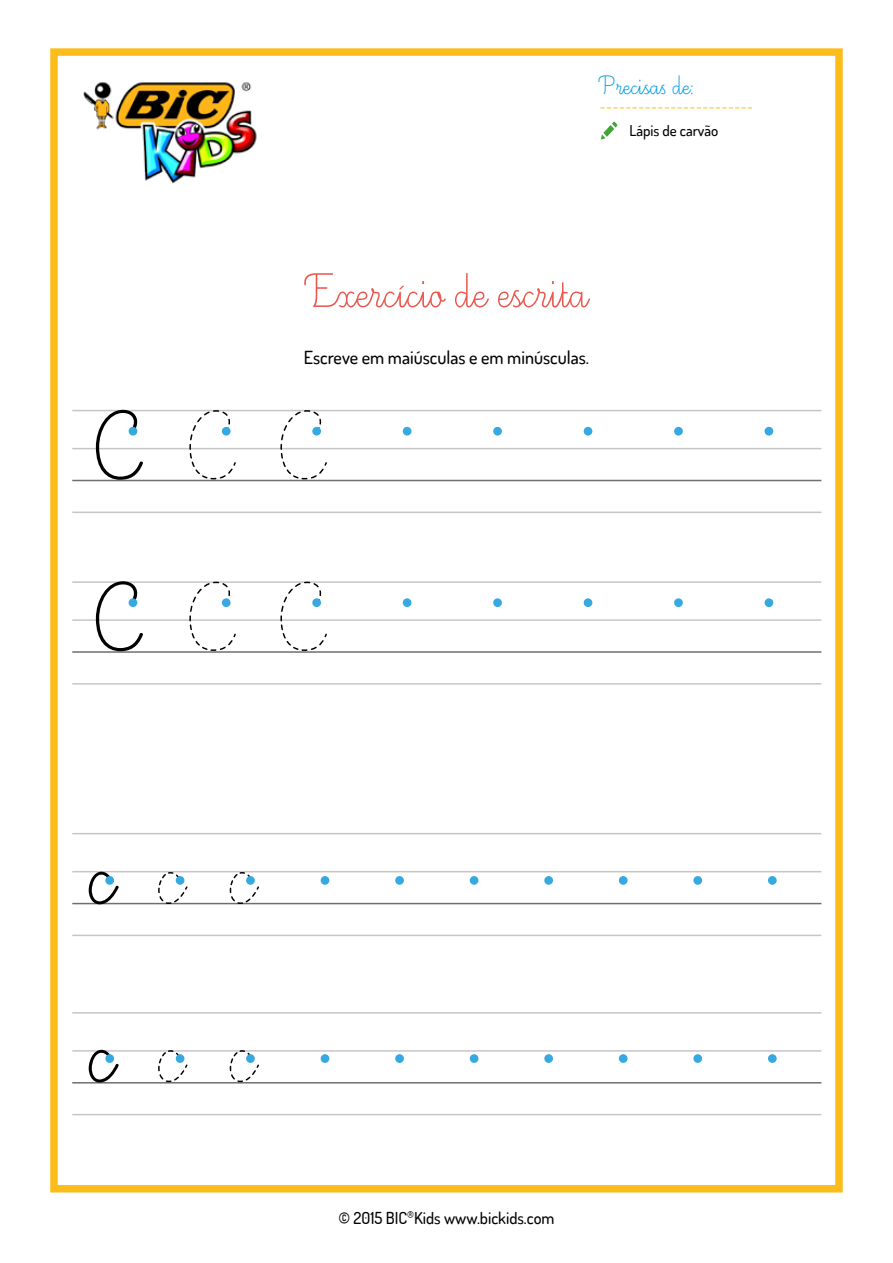
<style>
.page{position:relative;width:893px;height:1263px;background:#fff}
.page>*{position:absolute;margin:0;border:0;box-sizing:border-box;transform-origin:0 0}
.t1{font:123.15px/178.1px "Ecriture A Romain Orne";color:#000}
.t2{font:121.05px/171.4px "Ecriture A Romain Orne";color:#000}
.t3{font:60px "Ecriture A Romain Orne";color:#eb5850}
.t4{font:33px "Ecriture A Romain Orne";color:#009fe3}
.t5{font:500 18px "Dosis";color:#000}
.t6{font:18px "Minion Pro";color:#fcbd1b}
.t7{font:500 16.5px "Dosis";color:#000}
.t8{font:500 15px "Dosis";color:#000}
</style>
<div class="page">
<div style="left:50px;top:48px;width:793px;height:1144px;border:8px solid #fcbd1b"></div>
<img style="left:83px;top:82px;width:174px;height:101px">
<svg style="left:399px;top:285px;width:5px;height:5px"></svg>
<svg style="left:601px;top:122px;width:16px;height:17px"></svg>
<hr style="left:72px;top:1082px;width:749px;height:1px;background:#706f6f">
<hr style="left:72px;top:1114px;width:749px;height:1px;background:#c6c6c6">
<hr style="left:72px;top:903px;width:749px;height:1px;background:#706f6f">
<hr style="left:72px;top:935px;width:749px;height:1px;background:#c6c6c6">
<hr style="left:72px;top:480px;width:749px;height:1px;background:#706f6f">
<hr style="left:72px;top:512px;width:749px;height:1px;background:#c6c6c6">
<hr style="left:72px;top:651px;width:749px;height:2px;background:#706f6f">
<hr style="left:72px;top:683px;width:749px;height:1px;background:#c6c6c6">
<hr style="left:72px;top:1050px;width:749px;height:2px;background:#c6c6c6">
<hr style="left:72px;top:871px;width:749px;height:1px;background:#c6c6c6">
<hr style="left:72px;top:448px;width:749px;height:1px;background:#c6c6c6">
<hr style="left:72px;top:619px;width:749px;height:2px;background:#c6c6c6">
<hr style="left:72px;top:1012px;width:749px;height:1px;background:#c6c6c6">
<hr style="left:72px;top:833px;width:749px;height:1px;background:#c6c6c6">
<hr style="left:72px;top:410px;width:749px;height:1px;background:#c6c6c6">
<hr style="left:72px;top:581px;width:749px;height:2px;background:#c6c6c6">
<svg style="left:157px;top:872px;width:31px;height:33px"></svg>
<svg style="left:157px;top:1050px;width:31px;height:32px"></svg>
<svg style="left:229px;top:872px;width:31px;height:33px"></svg>
<svg style="left:229px;top:1050px;width:31px;height:33px"></svg>
<svg style="left:189px;top:410px;width:48px;height:70px"></svg>
<svg style="left:189px;top:581px;width:48px;height:71px"></svg>
<svg style="left:280px;top:410px;width:48px;height:70px"></svg>
<svg style="left:280px;top:581px;width:48px;height:71px"></svg>
<div style="left:105px;top:876px;width:9px;height:9px;background:#36a9e1;border-radius:50%"></div>
<div style="left:105px;top:1054px;width:9px;height:9px;background:#36a9e1;border-radius:50%"></div>
<div style="left:176px;top:876px;width:8px;height:9px;background:#36a9e1;border-radius:50%"></div>
<div style="left:176px;top:1054px;width:8px;height:9px;background:#36a9e1;border-radius:50%"></div>
<div style="left:246px;top:876px;width:9px;height:9px;background:#36a9e1;border-radius:50%"></div>
<div style="left:246px;top:1054px;width:9px;height:9px;background:#36a9e1;border-radius:50%"></div>
<div style="left:544px;top:876px;width:9px;height:9px;background:#36a9e1;border-radius:50%"></div>
<div style="left:544px;top:1054px;width:9px;height:9px;background:#36a9e1;border-radius:50%"></div>
<div style="left:321px;top:876px;width:8px;height:9px;background:#36a9e1;border-radius:50%"></div>
<div style="left:321px;top:1054px;width:8px;height:9px;background:#36a9e1;border-radius:50%"></div>
<div style="left:619px;top:876px;width:9px;height:9px;background:#36a9e1;border-radius:50%"></div>
<div style="left:619px;top:1054px;width:9px;height:9px;background:#36a9e1;border-radius:50%"></div>
<div style="left:395px;top:876px;width:9px;height:9px;background:#36a9e1;border-radius:50%"></div>
<div style="left:395px;top:1054px;width:9px;height:9px;background:#36a9e1;border-radius:50%"></div>
<div style="left:693px;top:876px;width:9px;height:9px;background:#36a9e1;border-radius:50%"></div>
<div style="left:693px;top:1054px;width:9px;height:9px;background:#36a9e1;border-radius:50%"></div>
<div style="left:470px;top:876px;width:8px;height:9px;background:#36a9e1;border-radius:50%"></div>
<div style="left:470px;top:1054px;width:8px;height:9px;background:#36a9e1;border-radius:50%"></div>
<div style="left:768px;top:876px;width:9px;height:9px;background:#36a9e1;border-radius:50%"></div>
<div style="left:768px;top:1054px;width:9px;height:9px;background:#36a9e1;border-radius:50%"></div>
<div style="left:129px;top:427px;width:8px;height:9px;background:#36a9e1;border-radius:50%"></div>
<div style="left:129px;top:598px;width:8px;height:9px;background:#36a9e1;border-radius:50%"></div>
<div style="left:222px;top:427px;width:9px;height:9px;background:#36a9e1;border-radius:50%"></div>
<div style="left:222px;top:598px;width:9px;height:9px;background:#36a9e1;border-radius:50%"></div>
<div style="left:312px;top:427px;width:9px;height:9px;background:#36a9e1;border-radius:50%"></div>
<div style="left:312px;top:598px;width:9px;height:9px;background:#36a9e1;border-radius:50%"></div>
<div style="left:493px;top:427px;width:9px;height:9px;background:#36a9e1;border-radius:50%"></div>
<div style="left:493px;top:598px;width:9px;height:9px;background:#36a9e1;border-radius:50%"></div>
<div style="left:674px;top:427px;width:9px;height:9px;background:#36a9e1;border-radius:50%"></div>
<div style="left:674px;top:598px;width:9px;height:9px;background:#36a9e1;border-radius:50%"></div>
<div style="left:403px;top:427px;width:8px;height:9px;background:#36a9e1;border-radius:50%"></div>
<div style="left:403px;top:598px;width:8px;height:9px;background:#36a9e1;border-radius:50%"></div>
<div style="left:584px;top:427px;width:8px;height:9px;background:#36a9e1;border-radius:50%"></div>
<div style="left:584px;top:598px;width:8px;height:9px;background:#36a9e1;border-radius:50%"></div>
<div style="left:765px;top:427px;width:8px;height:9px;background:#36a9e1;border-radius:50%"></div>
<div style="left:765px;top:598px;width:8px;height:9px;background:#36a9e1;border-radius:50%"></div>
<h2 class="t2" style="left:90px;top:367px;width:48px">C<br>C</h2>
<h1 class="t1" style="left:85px;top:788px;width:28px">c c</h1>
<h3 class="t4" style="left:600px;top:69px;width:96px">Precisas de:</h3>
<p class="t6" style="left:600px;top:94px;width:155px">------------------------</p>
<p class="t8" style="left:629px;top:121px;width:90px">Lápis de carvão</p>
<h3 class="t3" style="left:306px;top:262px;width:283px">Exercicio de escrita</h3>
<p class="t5" style="left:304px;top:346px;width:287px">Escreve em maiúsculas e em minúsculas.</p>
<p class="t7" style="left:338px;top:1207px;width:218px">© 2015 BIC<sup>®</sup>Kids www.bickids.com</p>
</div>
